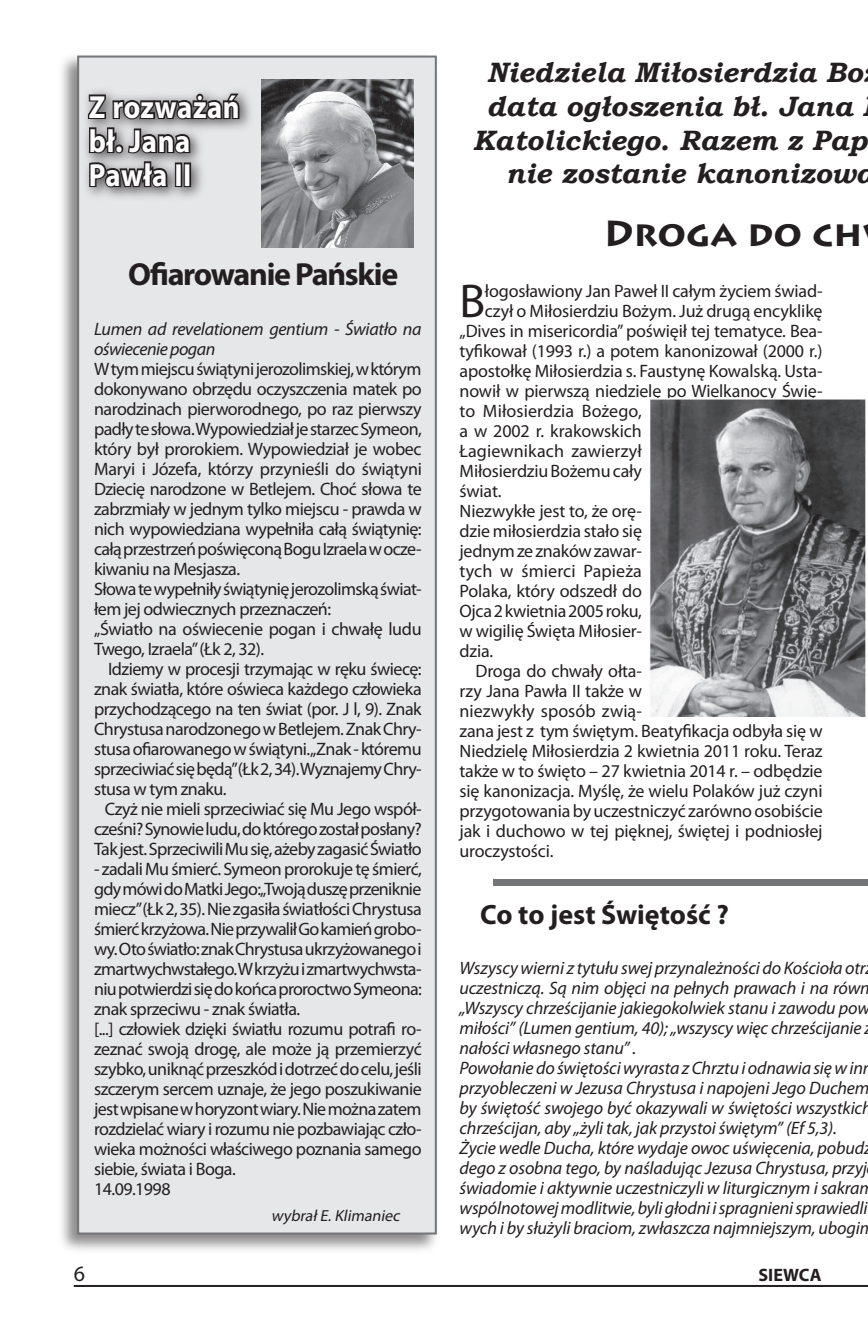
<style>
.page{position:relative;width:868px;height:1338px;background:#fff}
.page>*{position:absolute;margin:0;border:0;box-sizing:border-box;transform-origin:0 0}
.t1{font:47.6px "Myriad Pro";color:#231f20}
.t2{font:700 36px "Lithos Pro";color:#231f20}
.t3{font:700 32px/34px "Myriad Pro";letter-spacing:.02em;color:#fff;scale:.9 1}
.t4{font:700 32px "Myriad Pro";letter-spacing:-.04em;color:#231f20}
.t5{font:italic 700 28px "Bookman Old Style";color:#231f20}
.t6{font:700 28px "Myriad Pro";color:#231f20}
.t7{font:18px/20px "Myriad Pro";letter-spacing:-.03em;color:#231f20}
.t8{font:italic 18px/20px "Myriad Pro";letter-spacing:-.01em;color:#231f20}
.t9{font:18px "Myriad Pro";letter-spacing:-.01em;color:#231f20}
.t10{font:18px "Myriad Pro";letter-spacing:.005em;color:#231f20}
.t11{font:18px "Myriad Pro";color:#231f20}
.t12{font:18px "Myriad Pro";letter-spacing:-.005em;color:#231f20}
.t13{font:700 18px "Myriad Pro";color:#231f20}
.t14{font:italic 16px "Myriad Pro";color:#231f20}
</style>
<div class="page">
<hr style="left:74px;top:1285px;width:748px;height:2px;background:#231f20">
<hr style="left:793px;top:1285px;width:74px;height:2px;background:#231f20">
<div style="left:57px;top:51px;width:383px;height:1205px;background:#231f20;opacity:.53"></div>
<div style="left:78px;top:57px;width:358px;height:1176px;background:#e6e7e9"></div>
<div style="left:77px;top:56px;width:360px;height:1178px;border:2px solid #727477"></div>
<img style="left:262px;top:79px;width:152px;height:168px">
<div style="left:79px;top:85px;width:177px;height:118px;background:#231f20;opacity:.75"></div>
<svg style="left:86px;top:85px;width:155px;height:118px"></svg>
<div style="left:175px;top:162px;width:7px;height:25px;border:3px solid #231f20"></div>
<div style="left:184px;top:162px;width:7px;height:25px;border:3px solid #231f20"></div>
<div style="left:493px;top:879px;width:374px;height:7px;background:#727477"></div>
<img style="left:649px;top:399px;width:217px;height:318px">
<h3 class="t3" style="left:89px;top:89px;width:169px">Z rozważań bł. Jana<br>Pawła II</h3>
<h3 class="t4" style="left:128px;top:253px;width:272px">Ofiarowanie Pańskie</h3>
<p class="t8" style="left:94px;top:318px;width:329px">Lumen ad revelationem gentium - Światło na oświecenie pogan</p>
<p class="t7" style="left:94px;top:358px;width:329px">W tym miejscu świątyni jerozolimskiej, w którym dokonywano obrzędu oczyszczenia matek po narodzinach pierworodnego, po raz pierwszy padły te słowa. Wypowiedział je starzec Symeon, który był prorokiem. Wypowiedział je wobec Maryi i Józefa, którzy przynieśli do świątyni Dziecię narodzone w Betlejem. Choć słowa te zabrzmiały w jednym tylko miejscu - prawda w nich wypowiedziana wypełniła całą świątynię: całą przestrzeń poświęconą Bogu Izraela w ocze&shy;kiwaniu na Mesjasza.<br>Słowa te wypełniły świątynię jerozolimską świat&shy;łem jej odwiecznych przeznaczeń:<br>„Światło na oświecenie pogan i chwałę ludu Twego, Izraela” (Łk 2, 32).</p>
<p class="t7" style="left:108px;top:658px;width:315px">Idziemy w procesji trzymając w ręku świecę:</p>
<p class="t7" style="left:94px;top:678px;width:329px">znak światła, które oświeca każdego człowieka</p>
<p class="t7" style="left:94px;top:698px;width:329px">przychodzącego na ten świat (por. J l, 9). Znak</p>
<p class="t7" style="left:94px;top:718px;width:329px">Chrystusa narodzonego w Betlejem. Znak Chry-</p>
<p class="t7" style="left:94px;top:738px;width:329px">stusa ofiarowanego w świątyni. „Znak - któremu</p>
<p class="t7" style="left:94px;top:758px;width:329px">sprzeciwiać się będą” (Łk 2, 34). Wyznajemy Chry-</p>
<p class="t7" style="left:94px;top:778px;width:134px">stusa w tym znaku.</p>
<p class="t7" style="left:105px;top:798px;width:318px">Czyż nie mieli sprzeciwiać się Mu Jego współ-</p>
<p class="t7" style="left:94px;top:818px;width:329px">cześni? Synowie ludu, do którego został posłany?</p>
<p class="t7" style="left:94px;top:838px;width:329px">Tak jest. Sprzeciwili Mu się, ażeby zagasić Światło</p>
<p class="t7" style="left:94px;top:858px;width:329px">- zadali Mu śmierć. Symeon prorokuje tę śmierć, gdy mówi do Matki Jego: „Twoją duszę przeniknie miecz” (Łk 2, 35). Nie zgasiła światłości Chrystusa śmierć krzyżowa. Nie przywalił Go kamień grobo&shy;wy. Oto światło: znak Chrystusa ukrzyżowanego i zmartwychwstałego. W krzyżu i zmartwychwsta&shy;niu potwierdzi się do końca proroctwo Symeona: znak sprzeciwu - znak światła.<br>[...] człowiek dzięki światłu rozumu potrafi ro&shy;zeznać swoją drogę, ale może ją przemierzyć szybko, uniknąć przeszkód i dotrzeć do celu, jeśli szczerym sercem uznaje, że jego poszukiwanie jest wpisane w horyzont wiary. Nie można zatem rozdzielać wiary i rozumu nie pozbawiając czło&shy;wieka możności właściwego poznania samego siebie, świata i Boga.<br>14.09.1998</p>
<p class="t14" style="left:271px;top:1205px;width:133px">wybrałE.Klimaniec</p>
<h3 class="t5" style="left:487px;top:52px;width:377px">Niedziela Miłosierdzia Bo</h3>
<h3 class="t5" style="left:486px;top:86px;width:367px">data ogłoszenia bł. Jana</h3>
<h3 class="t5" style="left:472px;top:119px;width:396px">Katolickiego. Razem z Pap</h3>
<h3 class="t5" style="left:506px;top:153px;width:370px">nie zostanie kanonizowa</h3>
<h2 class="t2" style="left:603px;top:212px;width:260px">Droga do ch</h2>
<h1 class="t1" style="left:459px;top:272px;width:27px">B</h1>
<p class="t9" style="left:485px;top:280px;width:339px">łogosławiony Jan Paweł II całym życiem świad-</p>
<p class="t9" style="left:485px;top:300px;width:339px">czył o Miłosierdziu Bożym. Już drugą encyklikę</p>
<p class="t9" style="left:459px;top:320px;width:364px">„Dives in misericordia” poświęił tej tematyce. Bea-</p>
<p class="t9" style="left:459px;top:340px;width:364px">tyfikował (1993 r.) a potem kanonizował (2000 r.)</p>
<p class="t9" style="left:459px;top:360px;width:364px">apostołkę Miłosierdzia s. Faustynę Kowalską. Usta-</p>
<p class="t9" style="left:459px;top:380px;width:364px">nowił w pierwszą niedzielę po Wielkanocy Świę-</p>
<p class="t10" style="left:459px;top:400px;width:184px">to Miłosierdzia Bożego,</p>
<p class="t12" style="left:459px;top:420px;width:184px">a w 2002 r. krakowskich</p>
<p class="t10" style="left:459px;top:440px;width:184px">Łagiewnikach zawierzył</p>
<p class="t9" style="left:459px;top:460px;width:184px">Miłosierdziu Bożemu cały</p>
<p class="t7" style="left:459px;top:481px;width:43px">świat.</p>
<p class="t9" style="left:459px;top:500px;width:184px">Niezwykłe jest to, że orę-</p>
<p class="t9" style="left:459px;top:520px;width:184px">dzie miłosierdzia stało się</p>
<p class="t7" style="left:459px;top:541px;width:184px">jednym ze znaków zawar-</p>
<p class="t10" style="left:459px;top:560px;width:184px">tych w śmierci Papieża</p>
<p class="t9" style="left:459px;top:580px;width:184px">Polaka, który odszedł do</p>
<p class="t7" style="left:459px;top:601px;width:184px">Ojca 2 kwietnia 2005 roku,</p>
<p class="t9" style="left:459px;top:620px;width:184px">w wigilię Święta Miłosier-</p>
<p class="t7" style="left:459px;top:641px;width:35px">dzia.</p>
<p class="t9" style="left:475px;top:660px;width:168px">Droga do chwały ołta-</p>
<p class="t9" style="left:459px;top:680px;width:184px">rzy Jana Pawła II także w</p>
<p class="t11" style="left:459px;top:700px;width:184px">niezwykły sposób zwią-</p>
<p class="t9" style="left:459px;top:720px;width:364px">zana jest z tym świętym. Beatyfikacja odbyła się w</p>
<p class="t9" style="left:459px;top:740px;width:364px">Niedzielę Miłosierdzia 2 kwietnia 2011 roku. Teraz</p>
<p class="t9" style="left:459px;top:760px;width:364px">także w to święto – 27 kwietnia 2014 r. – odbędzie</p>
<p class="t9" style="left:459px;top:780px;width:364px">się kanonizacja. Myślę, że wielu Polaków już czyni</p>
<p class="t9" style="left:459px;top:800px;width:365px">przygotowania by uczestniczyć zarówno osobiście</p>
<p class="t9" style="left:459px;top:820px;width:364px">jak i duchowo w tej pięknej, świętej i podniosłej</p>
<p class="t9" style="left:459px;top:840px;width:95px">uroczystości.</p>
<h3 class="t6" style="left:480px;top:896px;width:250px">Co to jest Świętość ?</h3>
<p class="t8" style="left:459px;top:957px;width:416px">Wszyscy wierni z tytułu swej przynależności do Kościoła otr uczestniczą. Są nim objęci na pełnych prawach i na równ „Wszyscy chrześcijanie jakiegokolwiek stanu i zawodu pow miłości” (Lumen gentium, 40); „wszyscy więc chrześcijanie nałości własnego stanu” .<br>Powołanie do świętości wyrasta z Chrztu i odnawia się w inn przyobleczeni w Jezusa Chrystusa i napojeni Jego Duchem by świętość swojego być okazywali w świętości wszystkich chrześcijan, aby „żyli tak, jak przystoi świętym” (Ef 5,3).<br>Życie wedle Ducha, które wydaje owoc uświęcenia, pobudz dego z osobna tego, by naśladując Jezusa Chrystusa, przyj świadomie i aktywnie uczestniczyli w liturgicznym i sakram wspólnotowej modlitwie, byli głodni i spragnieni sprawiedli wych i by służyli braciom, zwłaszcza najmniejszym, ubogim</p>
<p class="t13" style="left:758px;top:1263px;width:65px">SIEWCA</p>
</div>
